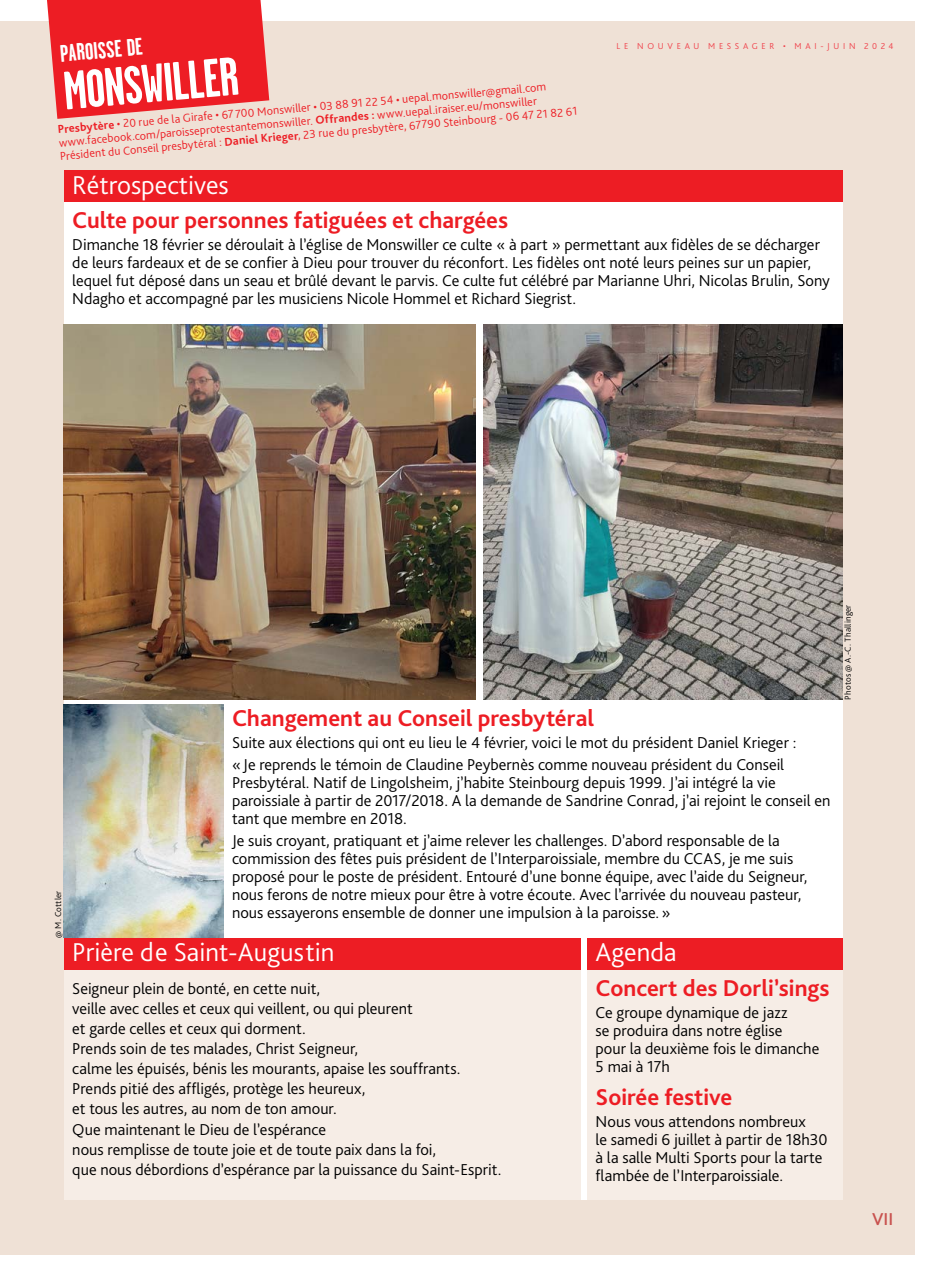
<style>
.page{position:relative;width:936px;height:1276px;background:#fff}
.page>*{position:absolute;margin:0;border:0;box-sizing:border-box;transform-origin:0 0}
.t1{font:700 54px "Garage Gothic";color:#fff}
.t2{font:300 27px "Bliss Pro";color:#fff}
.t3{font:700 24px "Bliss Pro";color:#ed1d24}
.t4{font:700 24px "Garage Gothic";color:#fff}
.t5{font:500 18px "Bliss Pro";color:#c8514e}
.t6{font:300 16.5px/18px "Bliss Pro";color:#000}
.t7{font:300 12px/13.5px "Bliss Pro";color:#ed1d24}
.t8{font:300 9px "Bliss Pro";letter-spacing:.015em;color:#000}
.t9{font:300 9px "Bliss Pro";letter-spacing:.41em;color:#ef404a}
.s1{font-weight:700}
</style>
<div class="page">
<div style="left:0;top:21px;width:914px;height:1233px;background:#efe1d6"></div>
<svg style="left:47px;top:0;width:222px;height:119px;background:#ed3439"></svg>
<div style="left:64px;top:170px;width:778px;height:713px;background:#fff"></div>
<div style="left:64px;top:170px;width:778px;height:32px;background:#ed1d24"></div>
<div style="left:64px;top:937px;width:516px;height:262px;background:#f6ede6"></div>
<div style="left:64px;top:937px;width:516px;height:32px;background:#ed1d24"></div>
<div style="left:587px;top:937px;width:255px;height:262px;background:#f6ede6"></div>
<div style="left:587px;top:937px;width:255px;height:32px;background:#ed1d24"></div>
<div style="left:223px;top:704px;width:619px;height:233px;background:#fff"></div>
<img style="left:64px;top:325px;width:411px;height:374px">
<img style="left:483px;top:325px;width:359px;height:374px">
<img style="left:64px;top:704px;width:159px;height:233px">
<h3 class="t4" style="left:59px;top:41px;width:84px;rotate:-5deg">PAROISSE DE</h3>
<p class="t9" style="left:616px;top:40px;width:278px">LE NOUVEAU MESSAGER • MAI-JUIN 2024</p>
<h1 class="t1" style="left:61px;top:62px;width:177px;rotate:-5deg">MONSWILLER</h1>
<p class="t7" style="left:57px;top:122px;width:520px;rotate:-5deg"><span class="s1">Presbytère</span> • 20 rue de la Girafe • 67 700 Monswiller • 03 88 91 22 54 • uepal.monswiller@gmail.com www.facebook.com/paroisseprotestantemonswiller. <span class="s1">Offrandes :</span> www.uepal.iraiser.eu/monswiller<br>Président du Conseil presbytéral : <span class="s1">Daniel Krieger</span>, 23 rue du presbytère, 67790 Steinbourg - 06 47 21 82 61</p>
<h2 class="t2" style="left:72px;top:168px;width:158px">Rétrospectives</h2>
<h3 class="t3" style="left:72px;top:205px;width:437px">Culte pour personnes fatiguées et chargées</h3>
<p class="t6" style="left:72px;top:235px;width:759px">Dimanche 18 février se déroulait à l’église de Monswiller ce culte « à part » permettant aux fidèles de se décharger de leurs fardeaux et de se confier à Dieu pour trouver du réconfort. Les fidèles ont noté leurs peines sur un papier, lequel fut déposé dans un seau et brûlé devant le parvis. Ce culte fut célébré par Marianne Uhri, Nicolas Brulin, Sony Ndagho et accompagné par les musiciens Nicole Hommel et Richard Siegrist.</p>
<p class="t8" style="left:53px;top:937px;width:48px;rotate:-90deg">@ M. Cottler</p>
<h3 class="t3" style="left:232px;top:702px;width:364px">Changement au Conseil presbytéral</h3>
<p class="t6" style="left:232px;top:731px;width:565px;line-height:22.2px">Suite aux élections qui ont eu lieu le 4 février, voici le mot du président Daniel Krieger : «Je reprends le témoin de Claudine Peybernès comme nouveau président du Conseil</p>
<p class="t6" style="left:232px;top:773px;width:600px">Presbytéral. Natif de Lingolsheim, j’habite Steinbourg depuis 1999. J’ai intégré la vie paroissiale à partir de 2017/2018. A la demande de Sandrine Conrad, j’ai rejoint le conseil en tant que membre en 2018.</p>
<p class="t6" style="left:232px;top:831px;width:577px">Je suis croyant, pratiquant et j’aime relever les challenges. D’abord responsable de la commission des fêtes puis président de l’Interparoissiale, membre du CCAS, je me suis proposé pour le poste de président. Entouré d’une bonne équipe, avec l’aide du Seigneur, nous ferons de notre mieux pour être à votre écoute. Avec l’arrivée du nouveau pasteur, nous essayerons ensemble de donner une impulsion à la paroisse.»</p>
<h2 class="t2" style="left:72px;top:935px;width:264px">Prière de Saint-Augustin</h2>
<p class="t6" style="left:72px;top:977px;width:430px;line-height:20.1px">Seigneur plein de bonté, en cette nuit,<br>veille avec celles et ceux qui veillent, ou qui pleurent<br>et garde celles et ceux qui dorment.<br>Prends soin de tes malades, Christ Seigneur,<br>calme les épuisés, bénis les mourants, apaise les souffrants.<br>Prends pitié des affligés, protège les heureux,<br>et tous les autres, au nom de ton amour.<br>Que maintenant le Dieu de l’espérance<br>nous remplisse de toute joie et de toute paix dans la foi,<br>que nous débordions d’espérance par la puissance du Saint-Esprit.</p>
<h2 class="t2" style="left:595px;top:935px;width:82px">Agenda</h2>
<h3 class="t3" style="left:595px;top:973px;width:235px">Concert des Dorli’sings</h3>
<p class="t6" style="left:595px;top:1003px;width:225px">Ce groupe dynamique de jazz<br>se produira dans notre église<br>pour la deuxième fois le dimanche<br>5 mai à 17h</p>
<h3 class="t3" style="left:595px;top:1081px;width:138px">Soirée festive</h3>
<p class="t6" style="left:595px;top:1112px;width:233px">Nous vous attendons nombreux<br>le samedi 6 juillet à partir de 18h30 à la salle Multi Sports pour la tarte flambée de l’Interparoissiale.</p>
<p class="t8" style="left:842px;top:699px;width:96px;rotate:-90deg">Photos @ A.-C. Thallinger</p>
<p class="t5" style="left:872px;top:1207px;width:23px">VII</p>
</div>
